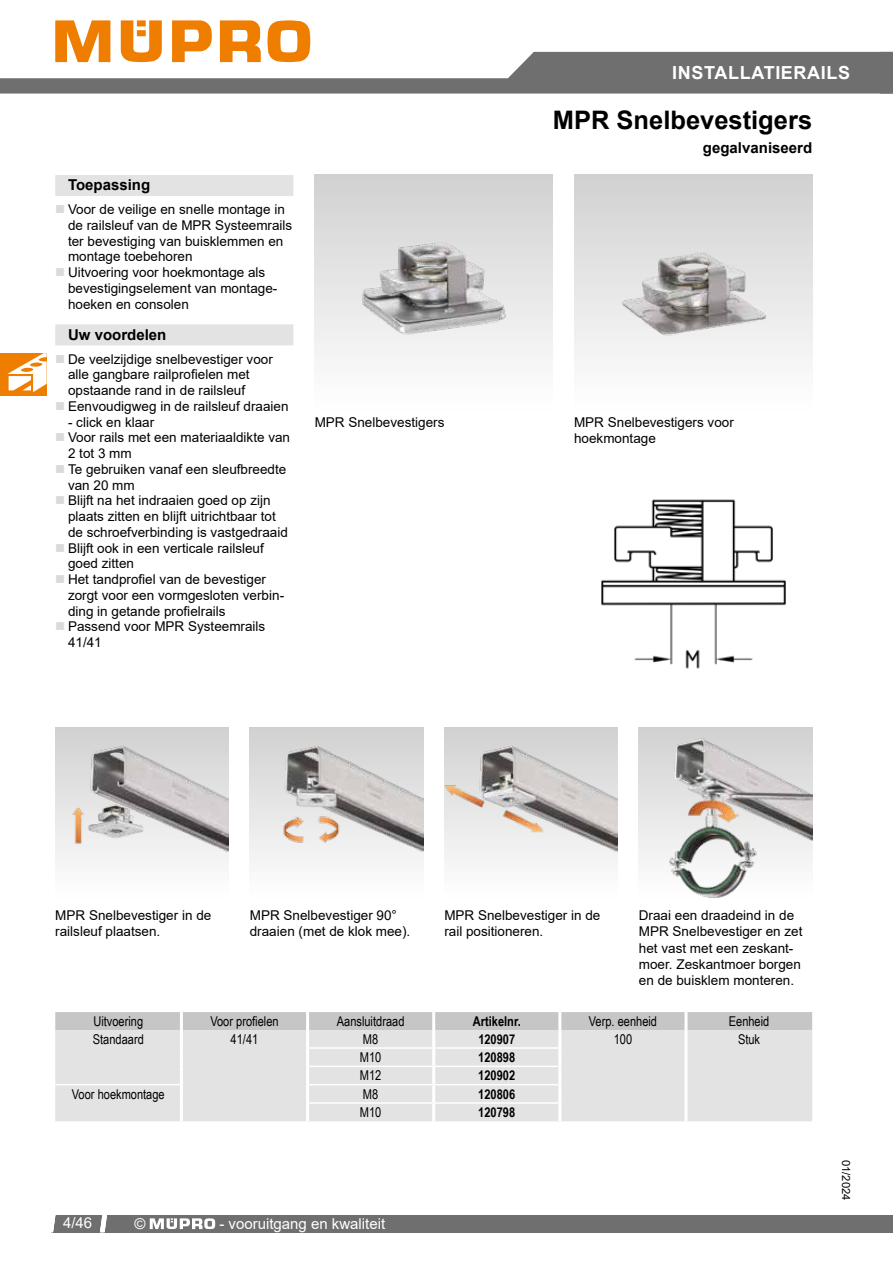
<style>
.page{position:relative;width:893px;height:1263px;background:#fff}
.page>*{position:absolute;margin:0;border:0;box-sizing:border-box;transform-origin:0 0}
.t1{font:700 25.5px "Arial";color:#000}
.t2{font:700 18px "Arial";letter-spacing:.035em;color:#fff}
.t3{font:700 15px "Arial";color:#000}
.t4{font:15px "Arial";color:#fff}
.t5{font:13.5px/15.8px "Arial";color:#000}
.t6{font:13.5px "Arial Narrow";color:#000}
.t7{font:700 13.5px "Arial Narrow";color:#000}
.t8{font:11.25px "Arial";color:#000}
</style>
<div class="page">
<svg style="left:0;top:20px;width:893px;height:74px"></svg>
<div style="left:51px;top:1215px;width:842px;height:17px;background:#706f6f"></div>
<svg style="left:51px;top:1215px;width:4px;height:17px"></svg>
<svg style="left:100px;top:1215px;width:7px;height:17px"></svg>
<svg style="left:150px;top:1218px;width:65px;height:11px"></svg>
<div style="left:55px;top:175px;width:238px;height:21px;background:#e3e3e3"></div>
<div style="left:55px;top:324px;width:238px;height:21px;background:#e3e3e3"></div>
<img style="left:574px;top:175px;width:238px;height:183px">
<img style="left:315px;top:175px;width:238px;height:183px">
<img style="left:601px;top:499px;width:185px;height:170px">
<img style="left:55px;top:727px;width:174px;height:134px">
<img style="left:250px;top:727px;width:173px;height:134px">
<img style="left:444px;top:727px;width:174px;height:134px">
<img style="left:639px;top:727px;width:173px;height:171px">
<div style="left:55px;top:1012px;width:757px;height:18px;background:#c6c6c6"></div>
<div style="left:55px;top:1030px;width:757px;height:91px;background:#e3e3e3"></div>
<hr style="left:180px;top:1012px;width:3px;height:18px;background:#fff">
<hr style="left:306px;top:1012px;width:3px;height:18px;background:#fff">
<hr style="left:432px;top:1012px;width:3px;height:18px;background:#fff">
<hr style="left:558px;top:1012px;width:3px;height:18px;background:#fff">
<hr style="left:684px;top:1012px;width:3px;height:18px;background:#fff">
<hr style="left:180px;top:1030px;width:3px;height:18px;background:#fff">
<hr style="left:306px;top:1030px;width:3px;height:18px;background:#fff">
<hr style="left:432px;top:1030px;width:3px;height:17px;background:#fff">
<hr style="left:558px;top:1030px;width:3px;height:18px;background:#fff">
<hr style="left:684px;top:1030px;width:3px;height:18px;background:#fff">
<hr style="left:180px;top:1048px;width:3px;height:18px;background:#fff">
<hr style="left:306px;top:1048px;width:3px;height:18px;background:#fff">
<hr style="left:432px;top:1049px;width:3px;height:16px;background:#fff">
<hr style="left:558px;top:1048px;width:3px;height:18px;background:#fff">
<hr style="left:684px;top:1048px;width:3px;height:18px;background:#fff">
<hr style="left:180px;top:1066px;width:3px;height:19px;background:#fff">
<hr style="left:306px;top:1066px;width:3px;height:19px;background:#fff">
<hr style="left:432px;top:1067px;width:3px;height:17px;background:#fff">
<hr style="left:558px;top:1066px;width:3px;height:19px;background:#fff">
<hr style="left:684px;top:1066px;width:3px;height:19px;background:#fff">
<hr style="left:180px;top:1085px;width:3px;height:18px;background:#fff">
<hr style="left:306px;top:1085px;width:3px;height:18px;background:#fff">
<hr style="left:432px;top:1085px;width:3px;height:17px;background:#fff">
<hr style="left:558px;top:1085px;width:3px;height:18px;background:#fff">
<hr style="left:684px;top:1085px;width:3px;height:18px;background:#fff">
<hr style="left:180px;top:1103px;width:3px;height:18px;background:#fff">
<hr style="left:306px;top:1103px;width:3px;height:18px;background:#fff">
<hr style="left:432px;top:1104px;width:3px;height:17px;background:#fff">
<hr style="left:558px;top:1103px;width:3px;height:18px;background:#fff">
<hr style="left:684px;top:1103px;width:3px;height:18px;background:#fff">
<hr style="left:309px;top:1047px;width:125px;height:2px;background:#fff">
<hr style="left:434px;top:1047px;width:124px;height:2px;background:#fff">
<hr style="left:309px;top:1065px;width:125px;height:2px;background:#fff">
<hr style="left:434px;top:1065px;width:124px;height:2px;background:#fff">
<hr style="left:55px;top:1084px;width:125px;height:1px;background:#fff">
<hr style="left:309px;top:1084px;width:125px;height:1px;background:#fff">
<hr style="left:434px;top:1084px;width:124px;height:1px;background:#fff">
<hr style="left:309px;top:1102px;width:125px;height:2px;background:#fff">
<hr style="left:434px;top:1102px;width:124px;height:2px;background:#fff">
<div style="left:0;top:353px;width:47px;height:43px;background:#ef7d00"></div>
<svg style="left:7px;top:353px;width:40px;height:39px"></svg>
<h2 class="t2" style="left:672px;top:60px;width:179px">INSTALLATIERAILS</h2>
<h1 class="t1" style="left:553px;top:102px;width:261px">MPR Snelbevestigers</h1>
<p class="t3" style="left:703px;top:138px;width:111px">gegalvaniseerd</p>
<p class="t3" style="left:68px;top:174px;width:84px">Toepassing</p>
<p class="t5" style="left:68px;top:201px;width:226px">Voor de veilige en snelle montage in de railsleuf van de MPR Systeemrails ter bevestiging van buisklemmen en montage toebehoren<br>Uitvoering voor hoekmontage als bevestigingselement van montage&shy;hoeken en consolen</p>
<p class="t3" style="left:68px;top:324px;width:100px">Uw voordelen</p>
<p class="t5" style="left:68px;top:351px;width:222px">De veelzijdige snelbevestiger voor alle gangbare railprofielen met opstaande rand in de railsleuf Eenvoudigweg in de railsleuf draaien</p>
<p class="t5" style="left:68px;top:414px;width:224px">- click en klaar<br>Voor rails met een materiaaldikte van<br>2 tot 3 mm<br>Te gebruiken vanaf een sleufbreedte van 20 mm<br>Blijft na het indraaien goed op zijn plaats zitten en blijft uitrichtbaar tot de schroefverbinding is vastgedraaid<br>Blijft ook in een verticale railsleuf goed zitten<br>Het tandprofiel van de bevestiger zorgt voor een vormgesloten verbin&shy;ding in getande profielrails<br>Passend voor MPR Systeemrails<br>41/41</p>
<p class="t5" style="left:574px;top:414px;width:161px;line-height:16.2px">MPR Snelbevestigers voor hoekmontage</p>
<p class="t5" style="left:315px;top:414px;width:131px">MPR Snelbevestigers</p>
<p class="t5" style="left:55px;top:907px;width:158px;line-height:16.2px">MPR Snelbevestiger in de railsleuf plaatsen.</p>
<p class="t5" style="left:250px;top:907px;width:162px;line-height:16.2px">MPR Snelbevestiger 90° draaien (met de klok mee).</p>
<p class="t5" style="left:444px;top:907px;width:158px;line-height:16.2px">MPR Snelbevestiger in de rail positioneren.</p>
<p class="t5" style="left:639px;top:907px;width:165px;line-height:16.2px">Draai een draadeind in de<br>MPR Snelbevestiger en zet het vast met een zeskant&shy;moer. Zeskantmoer borgen en de buisklem monteren.</p>
<p class="t6" style="left:93px;top:1011px;width:51px">Uitvoering</p>
<p class="t6" style="left:210px;top:1011px;width:70px">Voor profielen</p>
<p class="t6" style="left:337px;top:1011px;width:69px">Aansluitdraad</p>
<p class="t7" style="left:473px;top:1011px;width:49px">Artikelnr.</p>
<p class="t6" style="left:589px;top:1011px;width:70px">Verp. eenheid</p>
<p class="t6" style="left:729px;top:1011px;width:42px">Eenheid</p>
<p class="t6" style="left:93px;top:1029px;width:53px">Standaard</p>
<p class="t6" style="left:231px;top:1029px;width:29px">41/41</p>
<p class="t6" style="left:363px;top:1029px;width:17px">M8</p>
<p class="t7" style="left:478px;top:1029px;width:38px">120907</p>
<p class="t6" style="left:614px;top:1029px;width:20px">100</p>
<p class="t6" style="left:738px;top:1029px;width:24px">Stuk</p>
<p class="t6" style="left:360px;top:1047px;width:23px">M10</p>
<p class="t7" style="left:478px;top:1047px;width:38px">120898</p>
<p class="t6" style="left:360px;top:1066px;width:23px">M12</p>
<p class="t7" style="left:478px;top:1065px;width:38px">120902</p>
<p class="t6" style="left:72px;top:1084px;width:94px">Voor hoekmontage</p>
<p class="t6" style="left:363px;top:1084px;width:17px">M8</p>
<p class="t7" style="left:478px;top:1084px;width:38px">120806</p>
<p class="t6" style="left:360px;top:1102px;width:23px">M10</p>
<p class="t7" style="left:478px;top:1102px;width:38px">120798</p>
<p class="t4" style="left:63px;top:1213px;width:31px">4/46</p>
<p class="t4" style="left:135px;top:1213px;width:13px">©</p>
<p class="t4" style="left:219px;top:1213px;width:167px">- vooruitgang en kwaliteit</p>
<p class="t8" style="left:854px;top:1160px;width:42px;rotate:90deg">01/2024</p>
</div>
